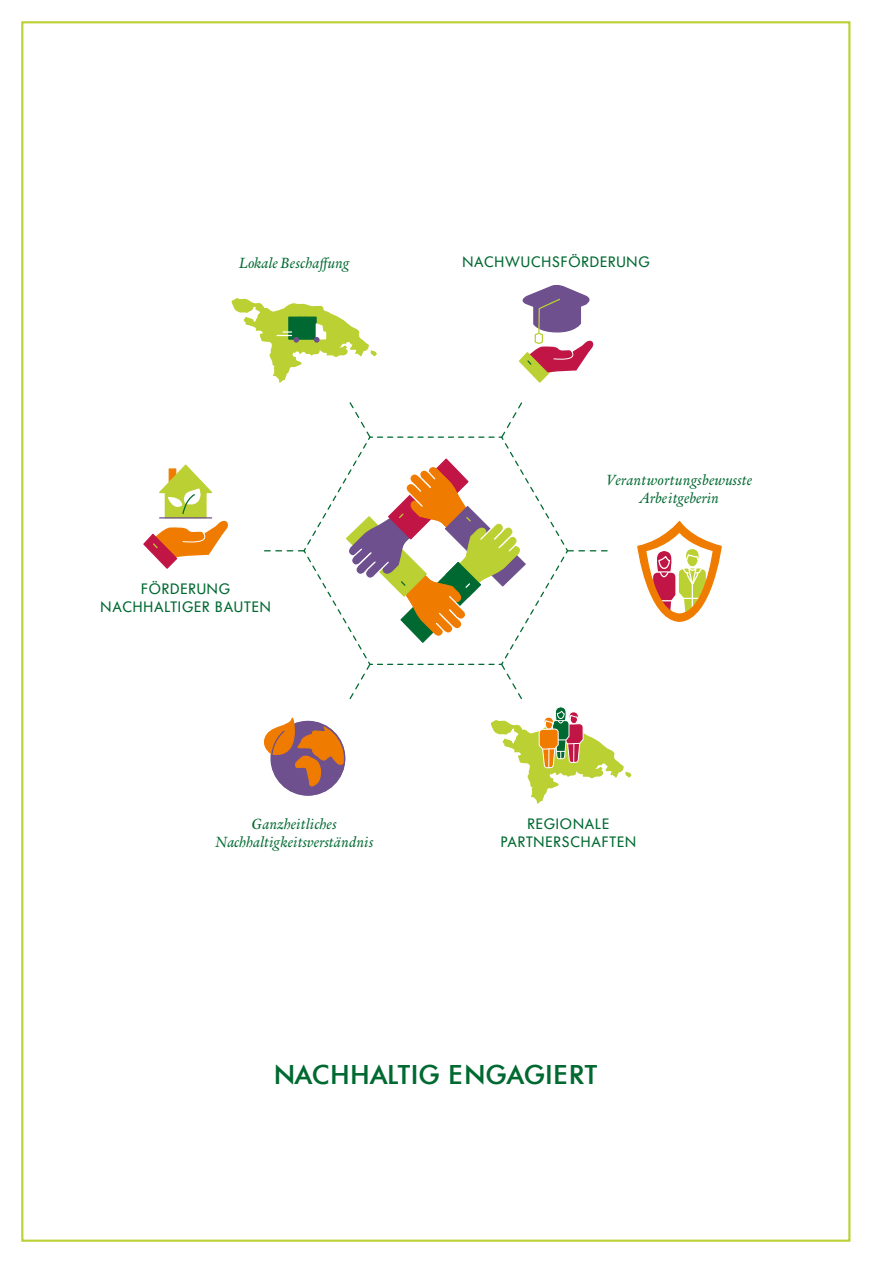
<style>
.page{position:relative;width:893px;height:1263px;background:#fff}
.page>*{position:absolute;margin:0;border:0;box-sizing:border-box;transform-origin:0 0}
.t1{font:500 27px "Futura BQ";letter-spacing:.03em;color:#006931}
.t2{font:italic 15px/18px "Verdigris MVB Pro Text";color:#006931;text-align:center}
.t3{font:15px/18px "Futura BQ";letter-spacing:.06em;color:#006931;text-align:center}
</style>
<div class="page">
<svg style="left:231px;top:298px;width:146px;height:85px"></svg>
<svg style="left:491px;top:706px;width:141px;height:98px"></svg>
<svg style="left:264px;top:717px;width:82px;height:79px"></svg>
<svg style="left:143px;top:464px;width:85px;height:105px"></svg>
<svg style="left:519px;top:285px;width:75px;height:98px"></svg>
<svg style="left:637px;top:521px;width:85px;height:101px"></svg>
<svg style="left:265px;top:402px;width:342px;height:298px"></svg>
<p class="t2" style="left:239px;top:253px;width:111px">Lokale Beschaffung</p>
<p class="t3" style="left:101px;top:580px;width:172px">FÖRDERUNG<br>NACHHALTIGER BAUTEN</p>
<p class="t2" style="left:215px;top:815px;width:160px">Ganzheitliches<br>Nachhaltigkeitsverständnis</p>
<p class="t3" style="left:462px;top:253px;width:189px">NACHWUCHSFÖRDERUNG</p>
<p class="t2" style="left:607px;top:471px;width:147px">Verantwortungsbewusste<br>Arbeitgeberin</p>
<p class="t3" style="left:501px;top:815px;width:137px">REGIONALE<br>PARTNERSCHAFTEN</p>
<h1 class="t1" style="left:274px;top:1057px;width:324px">NACHHALTIG ENGAGIERT</h1>
</div>
